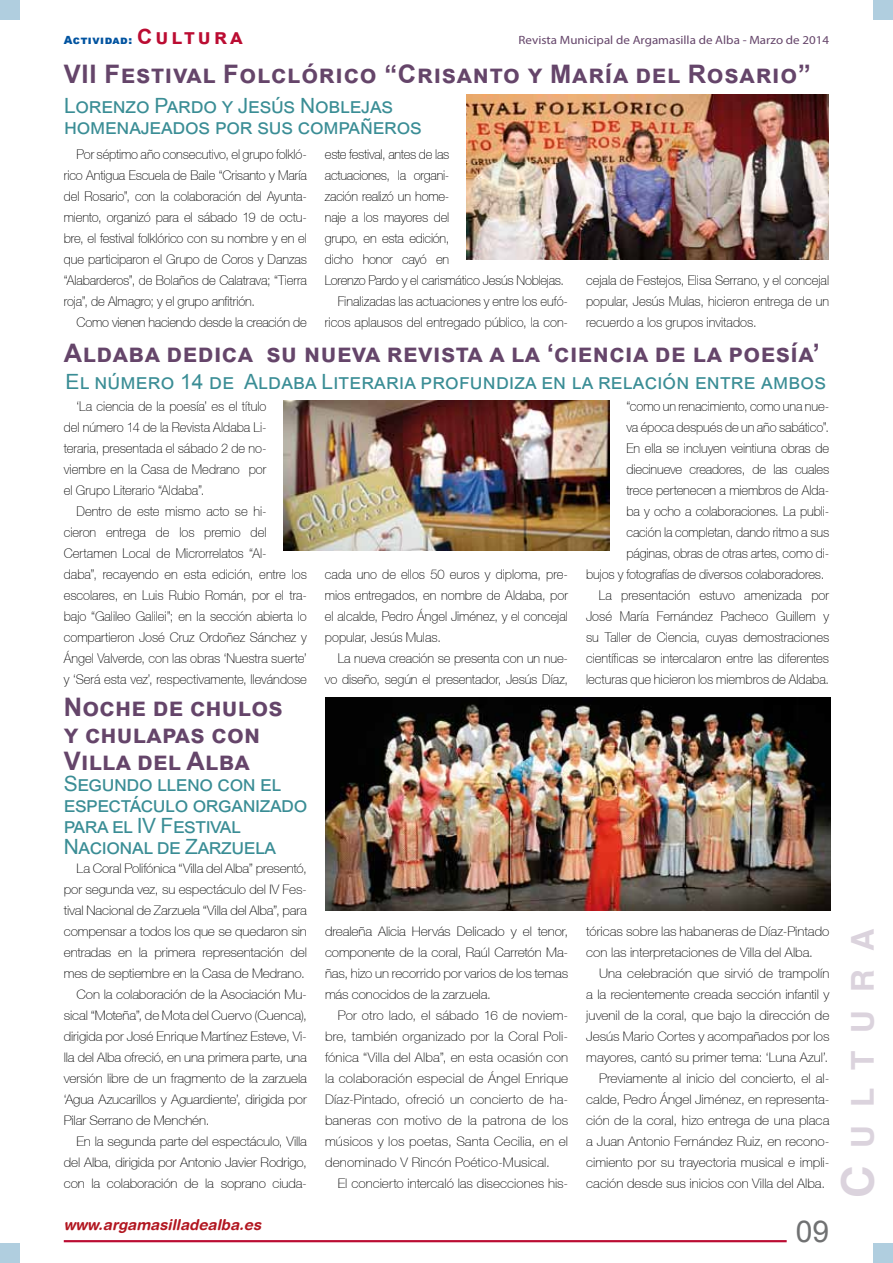
<style>
.page{position:relative;width:893px;height:1263px;background:#fff}
.page>*{position:absolute;margin:0;border:0;box-sizing:border-box;transform-origin:0 0}
.t1{font:700 31.5px "Helvetica";letter-spacing:.57em;color:#dbd3dd}
.t2{font:30px "Arial";color:#707172}
.t3{font:700 25.5px/27px "Arial";letter-spacing:.02em;color:#65456a}
.t4{font:21px/21px "Arial";letter-spacing:-.01em;color:#3a8d95}
.t5{font:21px "Arial";letter-spacing:.01em;color:#3a8d95}
.t6{font:italic 700 15px "Helvetica Rounded";color:#b21721}
.t7{font:100 13.5px/21px "Helvetica 35";letter-spacing:-.005em;color:#000;text-align:justify;scale:.95 1}
.t8{font:100 13.5px "Helvetica 35";letter-spacing:-.025em;color:#000;scale:.95 1}
.t9{font:100 13.2px/21px "Helvetica 35";letter-spacing:-.005em;color:#000;text-align:justify}
.t10{font:12px "Myriad Pro";color:#65456a;scale:1.08 1}
.t11{font:900 11.25px "Arial";letter-spacing:.05em;color:#0053a0}
.s1{font-weight:700;font-size:21px;color:#bb0c32}
.s2{font-size:45px}
</style>
<div class="page">
<div style="left:873px;top:1243px;width:20px;height:20px;background:#b0cedf"></div>
<div style="left:0;top:1243px;width:20px;height:20px;background:#b0cedf"></div>
<hr style="left:64px;top:1240px;width:723px;height:2px;background:#bb0c32">
<div style="left:873px;top:0;width:20px;height:20px;background:#b0cedf"></div>
<div style="left:0;top:0;width:20px;height:20px;background:#b0cedf"></div>
<img style="left:284px;top:400px;width:325px;height:151px">
<img style="left:466px;top:94px;width:363px;height:165px">
<img style="left:325px;top:698px;width:505px;height:213px">
<p class="t11" style="left:64px;top:31px;width:181px">Actividad: <span class="s1">Cultura</span></p>
<p class="t10" style="left:519px;top:32px;width:289px">Revista Municipal de Argamasilla de Alba - Marzo de 2014</p>
<h3 class="t3" style="left:64px;top:60px;width:748px">VII Festival Folclórico “Crisanto y María del Rosario”</h3>
<h3 class="t4" style="left:64px;top:95px;width:359px">Lorenzo Pardo y Jesús Noblejas homenajeados por sus compañeros</h3>
<p class="t7" style="left:64px;top:144px;width:257px;text-indent:13px">Por séptimo año consecutivo, el grupo folkló&shy;rico Antigua Escuela de Baile “Crisanto y María del Rosario”, con la colaboración del Ayunta&shy;miento, organizó para el sábado 19 de octu&shy;bre, el festival folklórico con su nombre y en el que participaron el Grupo de Coros y Danzas “Alabarderos”, de Bolaños de Calatrava; “Tierra roja”, de Almagro; y el grupo anfitrión.</p>
<p class="t7" style="left:77px;top:312px;width:244px">Como vienen haciendo desde la creación de</p>
<p class="t8" style="left:325px;top:147px;width:132px">este festival, antes de las</p>
<p class="t7" style="left:325px;top:165px;width:132px">actuaciones, la organi-</p>
<p class="t7" style="left:325px;top:186px;width:132px">zación realizó un home-</p>
<p class="t7" style="left:325px;top:207px;width:132px">naje a los mayores del</p>
<p class="t7" style="left:325px;top:228px;width:132px">grupo, en esta edición,</p>
<p class="t7" style="left:325px;top:249px;width:132px">dicho honor cayó en</p>
<p class="t7" style="left:325px;top:270px;width:253px">Lorenzo Pardo y el carismático Jesús Noblejas.</p>
<p class="t7" style="left:338px;top:291px;width:244px">Finalizadas las actuaciones y entre los eufó-</p>
<p class="t7" style="left:325px;top:312px;width:257px">ricos aplausos del entregado público, la con-</p>
<p class="t7" style="left:586px;top:270px;width:257px">cejala de Festejos, Elisa Serrano, y el concejal popular, Jesús Mulas, hicieron entrega de un recuerdo a los grupos invitados.</p>
<h3 class="t3" style="left:64px;top:340px;width:758px">Aldaba dedica su nueva revista a la ‘ciencia de la poesía’</h3>
<h3 class="t5" style="left:66px;top:367px;width:762px">El número 14 de Aldaba Literaria profundiza en la relación entre ambos</h3>
<p class="t7" style="left:64px;top:396px;width:215px;text-indent:13px">‘La ciencia de la poesía’ es el título del número 14 de la Revista Aldaba Li&shy;teraria, presentada el sábado 2 de no&shy;viembre en la Casa de Medrano por el Grupo Literario “Aldaba”.</p>
<p class="t7" style="left:64px;top:501px;width:257px;text-align:left;text-indent:13px">Dentro de este mismo acto se hi-<br>cieron entrega de los premio del Certamen Local de Microrrelatos “Al-<br>daba”, recayendo en esta edición, entre los escolares, en Luis Rubio Román, por el tra&shy;bajo “Galileo Galilei”; en la sección abierta lo compartieron José Cruz Ordoñez Sánchez y Ángel Valverde, con las obras ‘Nuestra suerte’ y ‘Será esta vez’, respectivamente, llevándose</p>
<h3 class="t3" style="left:64px;top:694px;width:221px">Noche de chulos y chulapas con<br>Villa del Alba</h3>
<h3 class="t4" style="left:64px;top:773px;width:245px">Segundo lleno con el espectáculo organizado para el IV Festival<br>Nacional de Zarzuela</h3>
<p class="t9" style="left:77px;top:858px;width:232px">La Coral Polifónica “Villa del Alba” presentó,</p>
<p class="t9" style="left:64px;top:879px;width:245px">por segunda vez, su espectáculo del IV Fes-</p>
<p class="t9" style="left:64px;top:900px;width:245px">tival Nacional de Zarzuela “Villa del Alba”, para</p>
<p class="t9" style="left:64px;top:921px;width:245px">compensar a todos los que se quedaron sin</p>
<p class="t9" style="left:64px;top:942px;width:245px">entradas en la primera representación del</p>
<p class="t9" style="left:64px;top:963px;width:242px">mes de septiembre en la Casa de Medrano.</p>
<p class="t9" style="left:77px;top:984px;width:232px">Con la colaboración de la Asociación Mu-</p>
<p class="t9" style="left:64px;top:1005px;width:245px">sical “Moteña”, de Mota del Cuervo (Cuenca),</p>
<p class="t9" style="left:64px;top:1026px;width:245px">dirigida por José Enrique Martínez Esteve, Vi-</p>
<p class="t9" style="left:64px;top:1047px;width:245px">lla del Alba ofreció, en una primera parte, una</p>
<p class="t9" style="left:64px;top:1068px;width:245px">versión libre de un fragmento de la zarzuela</p>
<p class="t9" style="left:64px;top:1089px;width:245px">‘Agua Azucarillos y Aguardiente’, dirigida por</p>
<p class="t9" style="left:64px;top:1110px;width:147px">Pilar Serrano de Menchén.</p>
<p class="t9" style="left:77px;top:1131px;width:232px">En la segunda parte del espectáculo, Villa</p>
<p class="t9" style="left:64px;top:1152px;width:245px">del Alba, dirigida por Antonio Javier Rodrigo,</p>
<p class="t9" style="left:64px;top:1173px;width:245px">con la colaboración de la soprano ciuda-</p>
<p class="t7" style="left:325px;top:564px;width:257px">cada uno de ellos 50 euros y diploma, pre&shy;mios entregados, en nombre de Aldaba, por el alcalde, Pedro Ángel Jiménez, y el concejal popular, Jesús Mulas.</p>
<p class="t7" style="left:325px;top:648px;width:257px;text-align:right">La nueva creación se presenta con un nue&shy;vo diseño, según el presentador, Jesús Díaz,</p>
<p class="t7" style="left:626px;top:396px;width:215px">“como un renacimiento, como una nue-</p>
<p class="t7" style="left:626px;top:417px;width:215px">va época después de un año sabático”.</p>
<p class="t7" style="left:626px;top:438px;width:215px">En ella se incluyen veintiuna obras de</p>
<p class="t7" style="left:626px;top:459px;width:215px">diecinueve creadores, de las cuales</p>
<p class="t7" style="left:626px;top:480px;width:215px">trece pertenecen a miembros de Alda-</p>
<p class="t7" style="left:626px;top:501px;width:215px">ba y ocho a colaboraciones. La publi-</p>
<p class="t7" style="left:626px;top:522px;width:215px">cación la completan, dando ritmo a sus</p>
<p class="t7" style="left:626px;top:543px;width:215px">páginas, obras de otras artes, como di-</p>
<p class="t7" style="left:586px;top:564px;width:252px">bujos y fotografías de diversos colaboradores.</p>
<p class="t7" style="left:599px;top:585px;width:244px">La presentación estuvo amenizada por</p>
<p class="t7" style="left:586px;top:606px;width:257px">José María Fernández Pacheco Guillem y</p>
<p class="t7" style="left:586px;top:627px;width:257px">su Taller de Ciencia, cuyas demostraciones</p>
<p class="t7" style="left:586px;top:648px;width:257px">científicas se intercalaron entre las diferentes</p>
<p class="t7" style="left:586px;top:669px;width:257px">lecturas que hicieron los miembros de Aldaba.</p>
<p class="t9" style="left:325px;top:921px;width:245px">drealeña Alicia Hervás Delicado y el tenor, componente de la coral, Raúl Carretón Ma&shy;ñas, hizo un recorrido por varios de los temas más conocidos de la zarzuela.</p>
<p class="t9" style="left:325px;top:1005px;width:245px;text-indent:13px">Por otro lado, el sábado 16 de noviem&shy;bre, también organizado por la Coral Poli&shy;fónica “Villa del Alba”, en esta ocasión con la colaboración especial de Ángel Enrique Díaz-Pintado, ofreció un concierto de ha&shy;baneras con motivo de la patrona de los músicos y los poetas, Santa Cecilia, en el denominado V Rincón Poético-Musical.</p>
<p class="t9" style="left:338px;top:1173px;width:232px">El concierto intercaló las disecciones his-</p>
<p class="t9" style="left:586px;top:921px;width:245px">tóricas sobre las habaneras de Díaz-Pintado con las interpretaciones de Villa del Alba.</p>
<p class="t9" style="left:599px;top:963px;width:232px">Una celebración que sirvió de trampolín</p>
<p class="t9" style="left:586px;top:984px;width:245px">a la recientemente creada sección infantil y</p>
<p class="t9" style="left:586px;top:1005px;width:245px">juvenil de la coral, que bajo la dirección de</p>
<p class="t9" style="left:586px;top:1026px;width:245px">Jesús Mario Cortes y acompañados por los</p>
<p class="t9" style="left:586px;top:1047px;width:243px">mayores, cantó su primer tema: ‘Luna Azul’.</p>
<p class="t9" style="left:599px;top:1068px;width:232px">Previamente al inicio del concierto, el al-</p>
<p class="t9" style="left:586px;top:1089px;width:245px">calde, Pedro Ángel Jiménez, en representa-</p>
<p class="t9" style="left:586px;top:1110px;width:245px">ción de la coral, hizo entrega de una placa</p>
<p class="t9" style="left:586px;top:1131px;width:245px">a Juan Antonio Fernández Ruiz, en recono-</p>
<p class="t9" style="left:586px;top:1152px;width:245px">cimiento por su trayectoria musical e impli-</p>
<p class="t9" style="left:586px;top:1173px;width:240px">cación desde sus inicios con Villa del Alba.</p>
<p class="t6" style="left:64px;top:1215px;width:199px">www.argamasilladealba.es</p>
<h2 class="t2" style="left:796px;top:1211px;width:35px">09</h2>
<h1 class="t1" style="left:843px;top:1198px;width:270px;rotate:-90deg"><span class="s2">C</span> ultura</h1>
</div>
